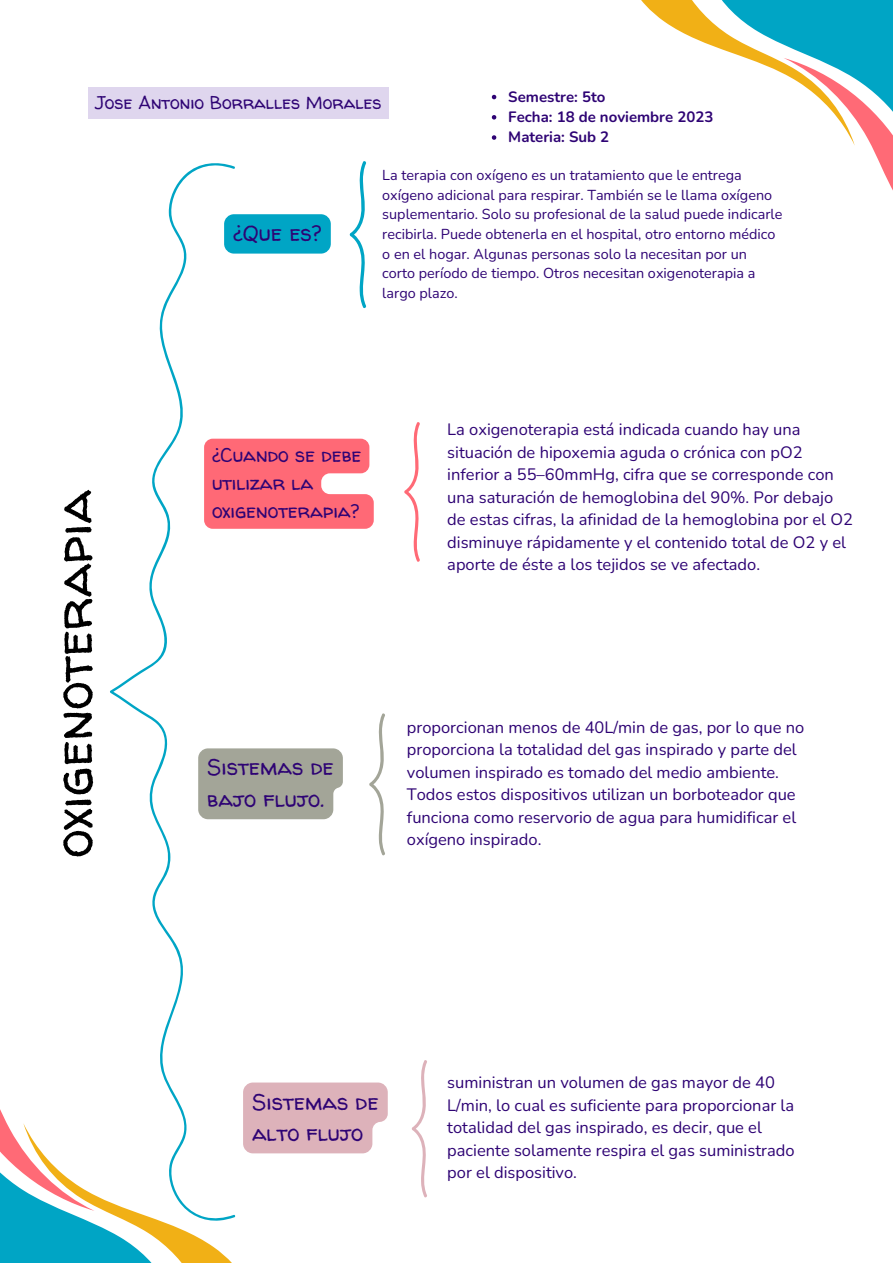
<style>
.page{position:relative;width:893px;height:1264px;background:#fff}
.page>*{position:absolute;margin:0;border:0;box-sizing:border-box;transform-origin:0 0}
.t1{font:52.5px "Walter Turncoat";color:#000}
.t2{font:22.5px/31.5px "Walter Turncoat";color:#2e0374}
.t3{font:19.8px/27.8px "Walter Turncoat";color:#2e0374}
.t4{font:18px "Walter Turncoat";color:#2e0374}
.t5{font:16.5px/22.5px "Nunito";color:#2e0374}
.t6{font:700 15px "Nunito";color:#2e0374}
.t7{font:14.4px/19.6px "Nunito";color:#2e0374}
</style>
<div class="page">
<svg style="left:110px;top:163px;width:125px;height:900px"></svg>
<svg style="left:350px;top:161px;width:16px;height:148px"></svg>
<svg style="left:404px;top:422px;width:16px;height:140px"></svg>
<svg style="left:369px;top:713px;width:16px;height:143px"></svg>
<svg style="left:412px;top:1060px;width:15px;height:138px"></svg>
<svg style="left:641px;top:0;width:251px;height:189px"></svg>
<div style="left:224px;top:214px;width:107px;height:39px;background:#00a5c5;border-radius:10px"></div>
<svg style="left:204px;top:438px;width:170px;height:91px;background:#ff7783"></svg>
<div style="left:198px;top:748px;width:145px;height:71px;background:#a3a598"></div>
<svg style="left:0;top:1063px;width:388px;height:199px"></svg>
<div style="left:89px;top:87px;width:300px;height:32px;background:#dfd6ee"></div>
<svg style="left:492px;top:95px;width:4px;height:4px"></svg>
<svg style="left:492px;top:115px;width:4px;height:4px"></svg>
<svg style="left:492px;top:135px;width:4px;height:5px"></svg>
<p class="t4" style="left:96px;top:90px;width:287px">Jose Antonio Borralles Morales</p>
<p class="t6" style="left:508px;top:86px;width:99px">Semestre: 5to</p>
<p class="t6" style="left:508px;top:107px;width:206px">Fecha: 18 de noviembre 2023</p>
<p class="t6" style="left:508px;top:127px;width:102px">Materia: Sub 2</p>
<p class="t1" style="left:37px;top:857px;width:369px;rotate:-90deg">oxigenoterapia</p>
<p class="t2" style="left:233px;top:217px;width:90px">¿Que es?</p>
<p class="t7" style="left:382px;top:165px;width:401px">La terapia con oxígeno es un tratamiento que le entrega oxígeno adicional para respirar. También se le llama oxígeno suplementario. Solo su profesional de la salud puede indicarle recibirla. Puede obtenerla en el hospital, otro entorno médico o en el hogar. Algunas personas solo la necesitan por un corto período de tiempo. Otros necesitan oxigenoterapia a largo plazo.</p>
<p class="t3" style="left:212px;top:441px;width:151px">¿Cuando se debe utilizar la oxigenoterapia?</p>
<p class="t5" style="left:447px;top:418px;width:407px">La oxigenoterapia está indicada cuando hay una situación de hipoxemia aguda o crónica con pO2 inferior a 55–60mmHg, cifra que se corresponde con una saturación de hemoglobina del 90%. Por debajo de estas cifras, la afinidad de la hemoglobina por el O2 disminuye rápidamente y el contenido total de O2 y el aporte de éste a los tejidos se ve afectado.</p>
<p class="t2" style="left:207px;top:751px;width:128px">Sistemas de bajo flujo.</p>
<p class="t5" style="left:407px;top:716px;width:399px">proporcionan menos de 40L/min de gas, por lo que no proporciona la totalidad del gas inspirado y parte del volumen inspirado es tomado del medio ambiente.<br>Todos estos dispositivos utilizan un borboteador que funciona como reservorio de agua para humidificar el oxígeno inspirado.</p>
<p class="t2" style="left:252px;top:1085px;width:128px">Sistemas de alto flujo</p>
<p class="t5" style="left:447px;top:1071px;width:349px">suministran un volumen de gas mayor de 40<br>L/min, lo cual es suficiente para proporcionar la totalidad del gas inspirado, es decir, que el paciente solamente respira el gas suministrado por el dispositivo.</p>
</div>
